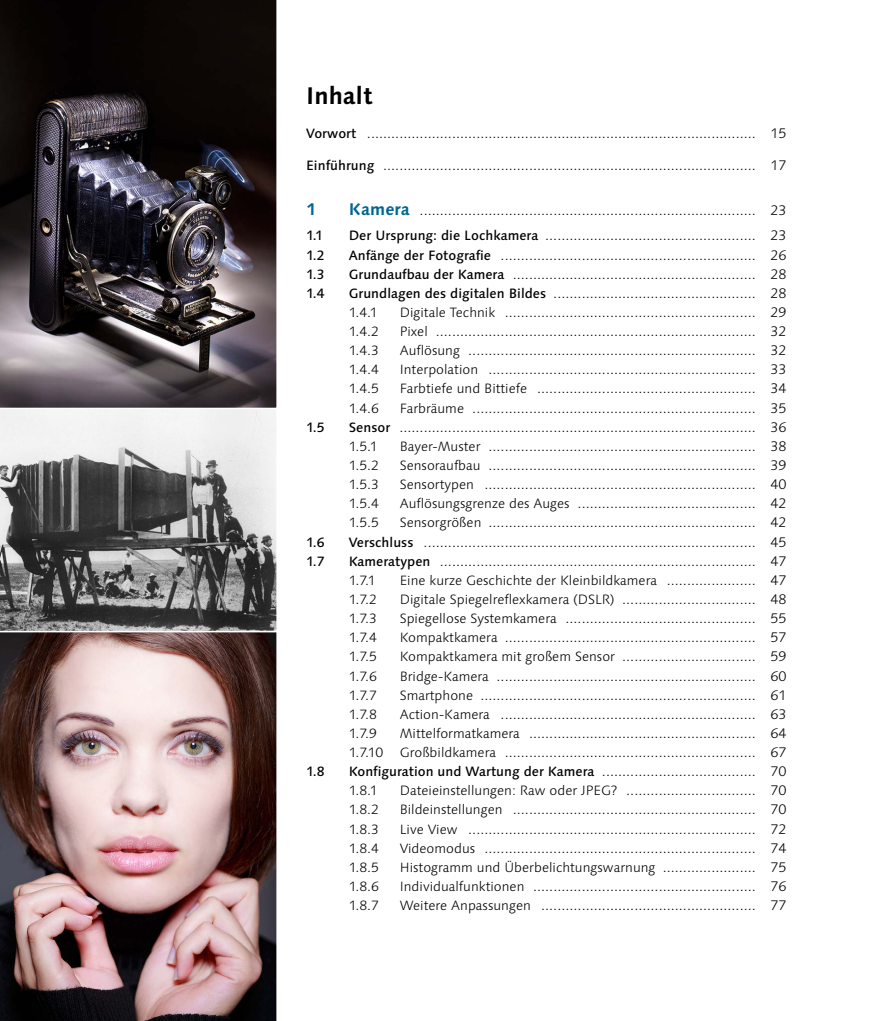
<style>
.page{position:relative;width:893px;height:1021px;background:#fff}
.page>*{position:absolute;margin:0;border:0;box-sizing:border-box;transform-origin:0 0}
.t1{font:700 24px "Linotype Syntax";color:#000}
.t2{font:700 16.8px "Linotype Syntax";color:#006694}
.t3{font:300 13.8px/19.2px "Linotype Syntax";color:#000;text-align:right}
.t4{font:300 13.5px "Linotype Syntax";color:#000}
.t5{font:500 13.5px "Linotype Syntax";color:#000}
.s1{font-weight:500;font-size:13.5px}
.s2{font-weight:700;font-size:16.8px;color:#006694}
.s3{font-size:13.5px}
.s4{font-size:13.8px}
</style>
<div class="page">
<img style="left:0;top:633px;width:277px;height:387px">
<svg style="left:0;top:410px;width:277px;height:223px"></svg>
<svg style="left:0;top:0;width:277px;height:410px;background:#383235"></svg>
<h1 class="t1" style="left:306px;top:85px;width:68px">Inhalt</h1>
<p class="t3" style="left:306px;top:124px;width:482px"><span class="s1">Vorwort</span> ................................................................................................ 15</p>
<p class="t3" style="left:306px;top:156px;width:482px"><span class="s1">Einführung</span> ............................................................................................ 17</p>
<p class="t2" style="left:306px;top:202px;width:11px">1</p>
<p class="t3" style="left:349px;top:201px;width:439px"><span class="s2">Kamera</span> ................................................................................... 23</p>
<p class="t5" style="left:306px;top:230px;width:18px">1.1</p>
<p class="t3" style="left:349px;top:227px;width:439px"><span class="s1">Der Ursprung: die Lochkamera</span> .................................................... 23</p>
<p class="t5" style="left:306px;top:249px;width:20px">1.2</p>
<p class="t3" style="left:349px;top:246px;width:439px"><span class="s1">Anfänge der Fotografie</span> ............................................................... 26</p>
<p class="t5" style="left:306px;top:268px;width:20px">1.3</p>
<p class="t3" style="left:349px;top:265px;width:439px"><span class="s1">Grundaufbau der Kamera</span> ............................................................ 28</p>
<p class="t5" style="left:306px;top:287px;width:20px">1.4</p>
<p class="t3" style="left:349px;top:284px;width:439px"><span class="s1">Grundlagen des digitalen Bildes</span> .................................................. 28</p>
<p class="t4" style="left:349px;top:306px;width:30px">1.4.1</p>
<p class="t3" style="left:400px;top:303px;width:388px"><span class="s3">Digitale Technik</span> .............................................................. 29</p>
<p class="t4" style="left:349px;top:325px;width:32px">1.4.2</p>
<p class="t3" style="left:400px;top:322px;width:388px"><span class="s3">Pixel</span> ............................................................................... 32</p>
<p class="t4" style="left:349px;top:344px;width:32px">1.4.3</p>
<p class="t3" style="left:400px;top:342px;width:388px"><span class="s3">Auflösung</span> ....................................................................... 32</p>
<p class="t4" style="left:349px;top:363px;width:32px">1.4.4</p>
<p class="t3" style="left:400px;top:361px;width:388px"><span class="s3">Interpolation</span> .................................................................. 33</p>
<p class="t4" style="left:349px;top:382px;width:32px">1.4.5</p>
<p class="t3" style="left:400px;top:380px;width:388px"><span class="s3">Farbtiefe und Bittiefe</span> ...................................................... 34</p>
<p class="t4" style="left:349px;top:401px;width:32px">1.4.6</p>
<p class="t3" style="left:400px;top:399px;width:388px"><span class="s3">Farbräume</span> ...................................................................... 35</p>
<p class="t5" style="left:306px;top:421px;width:20px">1.5</p>
<p class="t3" style="left:349px;top:418px;width:439px"><span class="s1">Sensor</span> ........................................................................................ 36</p>
<p class="t4" style="left:349px;top:440px;width:30px">1.5.1</p>
<p class="t3" style="left:400px;top:437px;width:388px"><span class="s3">Bayer-Muster</span> .................................................................. 38</p>
<p class="t4" style="left:349px;top:459px;width:32px">1.5.2</p>
<p class="t3" style="left:400px;top:456px;width:388px"><span class="s3">Sensoraufbau</span> .................................................................. 39</p>
<p class="t4" style="left:349px;top:478px;width:32px">1.5.3</p>
<p class="t3" style="left:400px;top:475px;width:388px"><span class="s3">Sensortypen</span> ................................................................... 40</p>
<p class="t4" style="left:349px;top:497px;width:32px">1.5.4</p>
<p class="t3" style="left:400px;top:495px;width:388px"><span class="s3">Auflösungsgrenze des Auges</span> ............................................ 42</p>
<p class="t4" style="left:349px;top:516px;width:32px">1.5.5</p>
<p class="t3" style="left:400px;top:514px;width:388px"><span class="s3">Sensorgrößen</span> .................................................................. 42</p>
<p class="t5" style="left:306px;top:536px;width:20px">1.6</p>
<p class="t3" style="left:349px;top:533px;width:439px"><span class="s1">Verschluss</span> .................................................................................. 45</p>
<p class="t5" style="left:306px;top:555px;width:20px">1.7</p>
<p class="t3" style="left:349px;top:552px;width:439px"><span class="s1">Kameratypen</span> .............................................................................. 47</p>
<p class="t4" style="left:349px;top:573px;width:28px">1.7.1</p>
<p class="t4" style="left:400px;top:573px;width:388px">Eine kurze Geschichte der Kleinbildkamera <span class="s4">...................... 47</span></p>
<p class="t4" style="left:349px;top:593px;width:30px">1.7.2</p>
<p class="t3" style="left:400px;top:590px;width:388px"><span class="s3">Digitale Spiegelreflexkamera (DSLR)</span> ................................. 48</p>
<p class="t4" style="left:349px;top:612px;width:30px">1.7.3</p>
<p class="t3" style="left:400px;top:609px;width:388px"><span class="s3">Spiegellose Systemkamera</span> ............................................... 55</p>
<p class="t4" style="left:349px;top:631px;width:30px">1.7.4</p>
<p class="t3" style="left:400px;top:628px;width:388px"><span class="s3">Kompaktkamera</span> .............................................................. 57</p>
<p class="t4" style="left:349px;top:650px;width:30px">1.7.5</p>
<p class="t3" style="left:400px;top:648px;width:388px"><span class="s3">Kompaktkamera mit großem Sensor</span> ................................. 59</p>
<p class="t4" style="left:349px;top:669px;width:30px">1.7.6</p>
<p class="t3" style="left:400px;top:667px;width:388px"><span class="s3">Bridge-Kamera</span> ................................................................ 60</p>
<p class="t4" style="left:349px;top:688px;width:30px">1.7.7</p>
<p class="t3" style="left:400px;top:686px;width:388px"><span class="s3">Smartphone</span> .................................................................... 61</p>
<p class="t4" style="left:349px;top:707px;width:30px">1.7.8</p>
<p class="t3" style="left:400px;top:705px;width:388px"><span class="s3">Action-Kamera</span> ............................................................... 63</p>
<p class="t4" style="left:349px;top:726px;width:30px">1.7.9</p>
<p class="t3" style="left:349px;top:724px;width:439px"><span class="s3">Mittelformatkamera</span> ........................................................ 64<br><span class="s3">1.7.10 Großbildkamera</span> .............................................................. 67</p>
<p class="t5" style="left:306px;top:765px;width:20px">1.8</p>
<p class="t3" style="left:349px;top:762px;width:439px"><span class="s1">Konfiguration und Wartung der Kamera</span> ...................................... 70</p>
<p class="t4" style="left:349px;top:784px;width:30px">1.8.1</p>
<p class="t3" style="left:400px;top:781px;width:388px"><span class="s3">Dateieinstellungen: Raw oder JPEG?</span> ................................ 70</p>
<p class="t4" style="left:349px;top:803px;width:32px">1.8.2</p>
<p class="t3" style="left:400px;top:801px;width:388px"><span class="s3">Bildeinstellungen</span> ............................................................ 70</p>
<p class="t4" style="left:349px;top:822px;width:32px">1.8.3</p>
<p class="t3" style="left:400px;top:820px;width:388px"><span class="s3">Live View</span> ....................................................................... 72</p>
<p class="t4" style="left:349px;top:841px;width:32px">1.8.4</p>
<p class="t3" style="left:400px;top:839px;width:388px"><span class="s3">Videomodus</span> ................................................................... 74</p>
<p class="t4" style="left:349px;top:860px;width:32px">1.8.5</p>
<p class="t4" style="left:400px;top:860px;width:388px">Histogramm und Überbelichtungswarnung <span class="s4">....................... 75</span></p>
<p class="t4" style="left:349px;top:879px;width:32px">1.8.6</p>
<p class="t3" style="left:400px;top:877px;width:388px"><span class="s3">Individualfunktionen</span> ....................................................... 76</p>
<p class="t4" style="left:349px;top:899px;width:32px">1.8.7</p>
<p class="t3" style="left:400px;top:896px;width:388px"><span class="s3">Weitere Anpassungen</span> ..................................................... 77</p>
</div>
